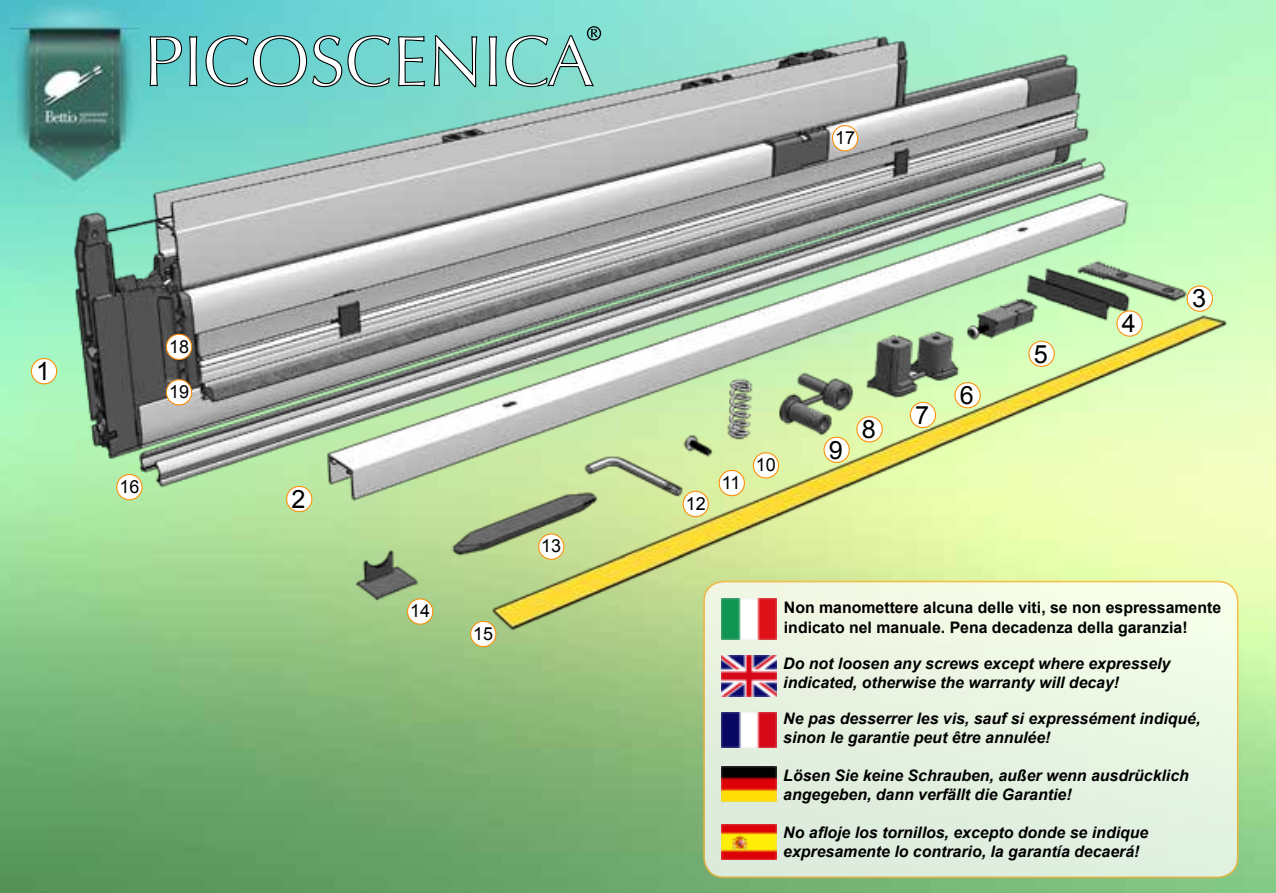
<style>
.page{position:relative;width:1276px;height:893px;background:#fff}
.page>*{position:absolute;margin:0;border:0;box-sizing:border-box;transform-origin:0 0}
.t1{font:70.88px "Optima LT Std";color:#fff}
.t2{font:25.2px "Arial";color:#000}
.t3{font:18px "Arial";color:#000}
.t4{font:italic 700 15.75px/19.1px "Arial";color:#000}
.t5{font:700 15.75px/19.8px "Arial";color:#000}
</style>
<div class="page">
<img style="left:0;top:0;width:1276px;height:893px">
<img style="left:18px;top:20px;width:1239px;height:640px">
<div style="left:31px;top:359px;width:26px;height:25px;background:#fff;border-radius:50%"></div>
<div style="left:31px;top:358px;width:26px;height:26px;border:1px solid #ff8b00;border-radius:50%"></div>
<div style="left:1187px;top:286px;width:25px;height:25px;background:#fff;border-radius:50%"></div>
<div style="left:1186px;top:285px;width:27px;height:27px;border:1px solid #ff8b00;border-radius:50%"></div>
<div style="left:287px;top:486px;width:25px;height:26px;background:#fff;border-radius:50%"></div>
<div style="left:286px;top:486px;width:26px;height:26px;border:1px solid #ff8b00;border-radius:50%"></div>
<div style="left:1117px;top:311px;width:25px;height:25px;background:#fff;border-radius:50%"></div>
<div style="left:1116px;top:310px;width:26px;height:27px;border:1px solid #ff8b00;border-radius:50%"></div>
<div style="left:1029px;top:341px;width:25px;height:25px;background:#fff;border-radius:50%"></div>
<div style="left:1028px;top:341px;width:26px;height:26px;border:1px solid #ff8b00;border-radius:50%"></div>
<div style="left:955px;top:383px;width:25px;height:25px;background:#fff;border-radius:50%"></div>
<div style="left:954px;top:382px;width:26px;height:26px;border:1px solid #ff8b00;border-radius:50%"></div>
<div style="left:910px;top:402px;width:25px;height:26px;background:#fff;border-radius:50%"></div>
<div style="left:909px;top:402px;width:27px;height:26px;border:1px solid #ff8b00;border-radius:50%"></div>
<div style="left:857px;top:417px;width:25px;height:25px;background:#fff;border-radius:50%"></div>
<div style="left:856px;top:416px;width:26px;height:26px;border:1px solid #ff8b00;border-radius:50%"></div>
<div style="left:824px;top:437px;width:25px;height:25px;background:#fff;border-radius:50%"></div>
<div style="left:823px;top:437px;width:27px;height:26px;border:1px solid #ff8b00;border-radius:50%"></div>
<div style="left:683px;top:491px;width:25px;height:26px;background:#fff;border-radius:50%"></div>
<div style="left:682px;top:491px;width:27px;height:26px;border:1px solid #ff8b00;border-radius:50%"></div>
<div style="left:753px;top:453px;width:25px;height:25px;background:#fff;border-radius:50%"></div>
<div style="left:753px;top:452px;width:26px;height:27px;border:1px solid #ff8b00;border-radius:50%"></div>
<div style="left:719px;top:470px;width:25px;height:26px;background:#fff;border-radius:50%"></div>
<div style="left:718px;top:470px;width:27px;height:26px;border:1px solid #ff8b00;border-radius:50%"></div>
<div style="left:539px;top:534px;width:25px;height:25px;background:#fff;border-radius:50%"></div>
<div style="left:538px;top:533px;width:26px;height:27px;border:1px solid #ff8b00;border-radius:50%"></div>
<div style="left:407px;top:599px;width:26px;height:25px;background:#fff;border-radius:50%"></div>
<div style="left:407px;top:598px;width:26px;height:27px;border:1px solid #ff8b00;border-radius:50%"></div>
<div style="left:471px;top:621px;width:25px;height:26px;background:#fff;border-radius:50%"></div>
<div style="left:470px;top:621px;width:26px;height:26px;border:1px solid #ff8b00;border-radius:50%"></div>
<div style="left:117px;top:474px;width:25px;height:26px;background:#fff;border-radius:50%"></div>
<div style="left:116px;top:474px;width:27px;height:26px;border:1px solid #ff8b00;border-radius:50%"></div>
<div style="left:832px;top:126px;width:25px;height:25px;background:#fff;border-radius:50%"></div>
<div style="left:832px;top:125px;width:26px;height:26px;border:1px solid #ff8b00;border-radius:50%"></div>
<div style="left:166px;top:334px;width:26px;height:25px;background:#fff;border-radius:50%"></div>
<div style="left:166px;top:334px;width:26px;height:26px;border:1px solid #ff8b00;border-radius:50%"></div>
<div style="left:166px;top:380px;width:26px;height:25px;background:#fff;border-radius:50%"></div>
<div style="left:166px;top:379px;width:26px;height:26px;border:1px solid #ff8b00;border-radius:50%"></div>
<svg style="left:149px;top:36px;width:34px;height:51px;background:#53b0af"></svg>
<svg style="left:189px;top:35px;width:9px;height:52px"></svg>
<svg style="left:205px;top:35px;width:186px;height:53px;background:#60bcb9"></svg>
<svg style="left:397px;top:36px;width:29px;height:51px"></svg>
<svg style="left:433px;top:35px;width:45px;height:53px;background:#6abcb4"></svg>
<svg style="left:488px;top:35px;width:9px;height:52px"></svg>
<svg style="left:504px;top:26px;width:97px;height:62px;background:#76c8bc"></svg>
<div style="left:704px;top:581px;width:533px;height:296px;background:linear-gradient(to right,#e4ecda,#ecf9e7);border-radius:20px"></div>
<div style="left:703px;top:581px;width:535px;height:297px;border:2px solid #fbb034;border-radius:20px"></div>
<img style="left:722px;top:766px;width:54px;height:35px">
<img style="left:722px;top:713px;width:54px;height:35px">
<img style="left:722px;top:824px;width:54px;height:35px">
<img style="left:721px;top:598px;width:55px;height:42px">
<img style="left:721px;top:655px;width:55px;height:42px">
<h1 class="t1" style="left:144px;top:20px;width:452px">PICOSCENICA</h1>
<h2 class="t2" style="left:36px;top:355px;width:16px">1</h2>
<p class="t3" style="left:169px;top:335px;width:22px">18</p>
<p class="t3" style="left:169px;top:380px;width:22px">19</p>
<p class="t3" style="left:119px;top:475px;width:22px">16</p>
<h2 class="t2" style="left:291px;top:482px;width:16px">2</h2>
<p class="t3" style="left:410px;top:599px;width:22px">14</p>
<p class="t3" style="left:473px;top:622px;width:22px">15</p>
<p class="t3" style="left:541px;top:534px;width:22px">13</p>
<p class="t3" style="left:835px;top:126px;width:22px">17</p>
<p class="t3" style="left:686px;top:492px;width:22px">12</p>
<p class="t3" style="left:722px;top:471px;width:20px">11</p>
<p class="t3" style="left:756px;top:453px;width:22px">10</p>
<h2 class="t2" style="left:829px;top:433px;width:16px">9</h2>
<h2 class="t2" style="left:862px;top:413px;width:16px">8</h2>
<h2 class="t2" style="left:915px;top:398px;width:16px">7</h2>
<h2 class="t2" style="left:960px;top:379px;width:16px">6</h2>
<h2 class="t2" style="left:1034px;top:337px;width:16px">5</h2>
<h2 class="t2" style="left:1122px;top:307px;width:16px">4</h2>
<h2 class="t2" style="left:1192px;top:282px;width:16px">3</h2>
<p class="t5" style="left:784px;top:598px;width:439px">Non manomettere alcuna delle viti, se non espressamente indicato nel manuale. Pena decadenza della garanzia!</p>
<p class="t4" style="left:783px;top:654px;width:388px">Do not loosen any screws except where expressely indicated, otherwise the warranty will decay!</p>
<p class="t4" style="left:783px;top:710px;width:418px">Ne pas desserrer les vis, sauf si expressément indiqué, sinon le garantie peut être annulée!</p>
<p class="t4" style="left:783px;top:766px;width:407px">Lösen Sie keine Schrauben, außer wenn ausdrücklich angegeben, dann verfällt die Garantie!</p>
<p class="t4" style="left:783px;top:823px;width:366px">No afloje los tornillos, excepto donde se indique expresamente lo contrario, la garantía decaerá!</p>
</div>
